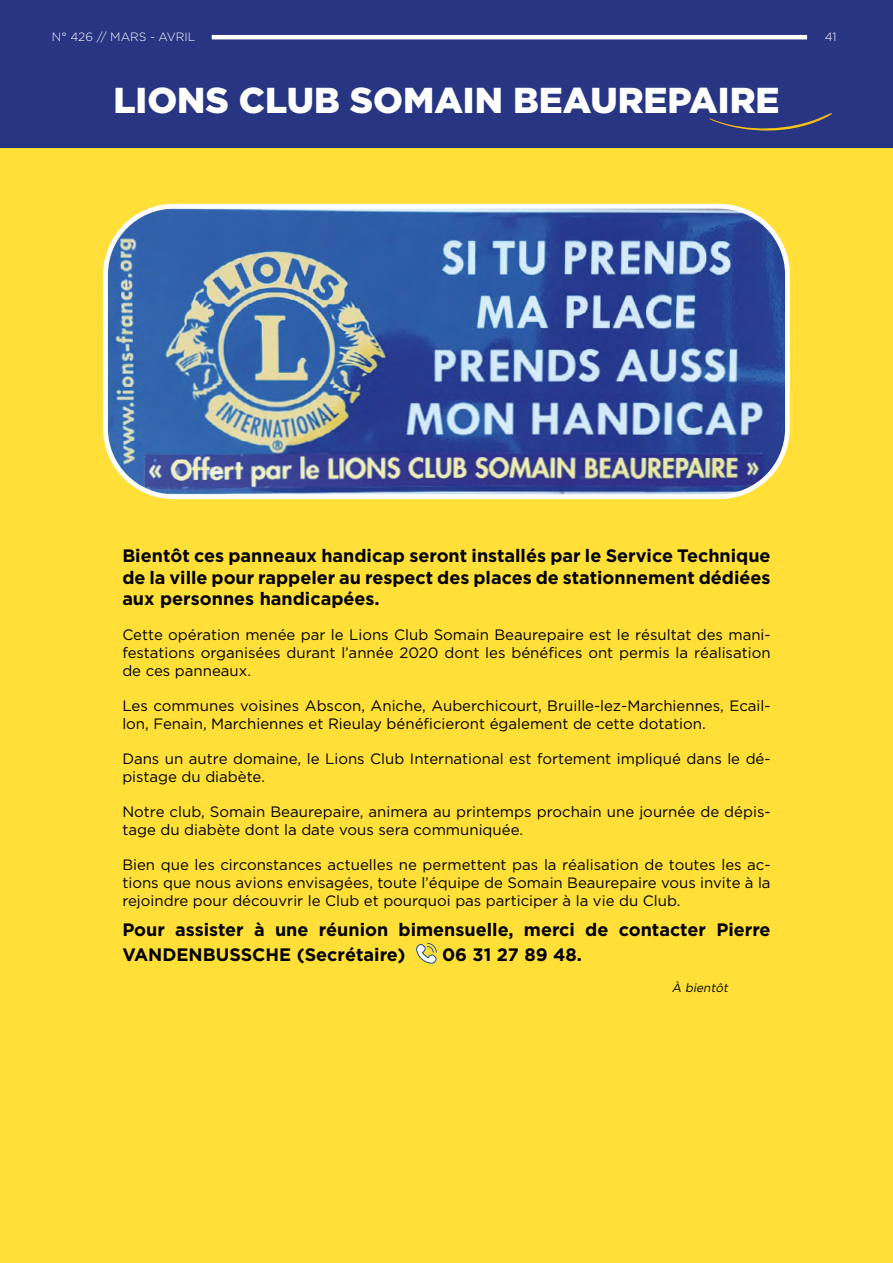
<style>
.page{position:relative;width:893px;height:1263px;background:#fff}
.page>*{position:absolute;margin:0;border:0;box-sizing:border-box;transform-origin:0 0}
.t1{font:900 36px "Gotham";color:#fff}
.t2{font:700 18px/21.6px "Gotham";color:#000;text-align:justify}
.t3{font:15px/18px "Gotham";color:#000}
.t4{font:300 12px "Gotham";color:#fff}
.t5{font:italic 12px "Gotham";color:#000}
</style>
<div class="page">
<div style="left:0;top:113px;width:893px;height:1150px;background:#ffdf38"></div>
<svg style="left:416px;top:943px;width:21px;height:21px"></svg>
<div style="left:0;top:0;width:893px;height:147px;background:#283583"></div>
<svg style="left:709px;top:113px;width:124px;height:18px"></svg>
<img style="left:109px;top:210px;width:675px;height:283px">
<div style="left:103px;top:204px;width:687px;height:295px;border:5px solid #fff;border-radius:68px"></div>
<hr style="left:212px;top:35px;width:595px;height:4px;background:#fff">
<p class="t4" style="left:52px;top:30px;width:145px">N° 426 // MARS - AVRIL</p>
<p class="t4" style="left:825px;top:30px;width:13px">41</p>
<h1 class="t1" style="left:113px;top:80px;width:668px">LIONS CLUB SOMAIN BEAUREPAIRE</h1>
<p class="t2" style="left:122px;top:544px;width:650px">Bientôt ces panneaux handicap seront installés par le Service Technique de la ville pour rappeler au respect des places de stationnement dédiées aux personnes handicapées.</p>
<p class="t3" style="left:122px;top:626px;width:650px;text-align:justify">Cette opération menée par le Lions Club Somain Beaurepaire est le résultat des mani&shy;festations organisées durant l’année 2020 dont les bénéfices ont permis la réalisation de ces panneaux.</p>
<p class="t3" style="left:122px;top:697px;width:650px">Les communes voisines Abscon, Aniche, Auberchicourt, Bruille-lez-Marchiennes, Ecail&shy;lon, Fenain, Marchiennes et Rieulay bénéficieront également de cette dotation.</p>
<p class="t3" style="left:122px;top:750px;width:650px">Dans un autre domaine, le Lions Club International est fortement impliqué dans le dé&shy;pistage du diabète.</p>
<p class="t3" style="left:122px;top:803px;width:650px">Notre club, Somain Beaurepaire, animera au printemps prochain une journée de dépis&shy;tage du diabète dont la date vous sera communiquée.</p>
<p class="t3" style="left:122px;top:856px;width:650px;text-align:justify">Bien que les circonstances actuelles ne permettent pas la réalisation de toutes les ac&shy;tions que nous avions envisagées, toute l’équipe de Somain Beaurepaire vous invite à la rejoindre pour découvrir le Club et pourquoi pas participer à la vie du Club.</p>
<p class="t2" style="left:122px;top:917px;width:650px;line-height:24.3px">Pour assister à une réunion bimensuelle, merci de contacter Pierre<br>VANDENBUSSCHE (Secrétaire)</p>
<p class="t2" style="left:442px;top:943px;width:141px">06 31 27 89 48.</p>
<p class="t5" style="left:672px;top:981px;width:60px">À bientôt</p>
</div>
